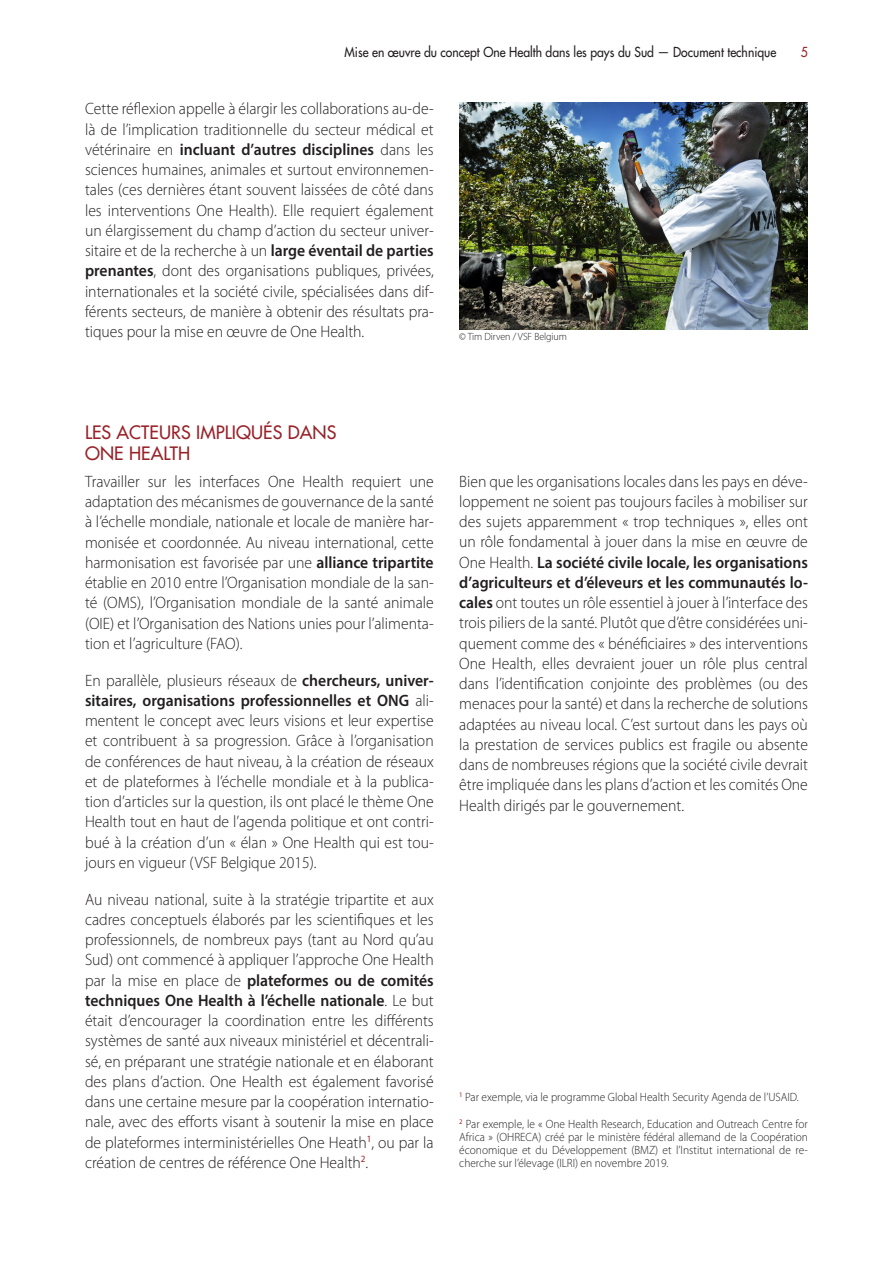
<style>
.page{position:relative;width:893px;height:1263px;background:#fff}
.page>*{position:absolute;margin:0;border:0;box-sizing:border-box;transform-origin:0 0}
.t1{font:500 18px/21px "Futura Std";letter-spacing:.005em;color:#98232a}
.t2{font:300 16.5px/20.2px "Myriad Pro";color:#231f20;text-align:justify;scale:.95 1}
.t3{font:500 13.5px "Futura Std";color:#231f20;scale:.9 1}
.t4{font:500 13.5px "Futura Std";color:#98232a;scale:.9 1}
.t5{font:300 12px/13.2px "Myriad Pro";color:#231f20;text-align:justify;scale:.95 1}
.t6{font:300 10.5px "Myriad Pro";letter-spacing:-.005em;color:#231f20;scale:.95 1}
.s1{font-weight:600}
</style>
<div class="page">
<img style="left:459px;top:102px;width:349px;height:227px">
<p class="t3" style="left:345px;top:43px;width:481px">Mise en œuvre du concept One Health dans les pays du Sud — Document technique</p>
<p class="t4" style="left:801px;top:43px;width:9px">5</p>
<p class="t2" style="left:85px;top:99px;width:369px">Cette réflexion appelle à élargir les collaborations au-de&shy;là de l’implication traditionnelle du secteur médical et vétérinaire en <span class="s1">incluant d’autres disciplines</span> dans les sciences humaines, animales et surtout environnemen&shy;tales (ces dernières étant souvent laissées de côté dans les interventions One Health). Elle requiert également un élargissement du champ d’action du secteur univer&shy;sitaire et de la recherche à un <span class="s1">large éventail de parties prenantes</span>, dont des organisations publiques, privées, internationales et la société civile, spécialisées dans dif&shy;férents secteurs, de manière à obtenir des résultats pra&shy;tiques pour la mise en œuvre de One Health.</p>
<p class="t6" style="left:459px;top:331px;width:115px">© Tim Dirven / VSF Belgium</p>
<p class="t1" style="left:85px;top:422px;width:253px">LES ACTEURS IMPLIQUÉS DANS<br>ONE HEALTH</p>
<p class="t2" style="left:85px;top:471px;width:369px">Travailler sur les interfaces One Health requiert une adaptation des mécanismes de gouvernance de la santé à l’échelle mondiale, nationale et locale de manière har&shy;monisée et coordonnée. Au niveau international, cette harmonisation est favorisée par une <span class="s1">alliance tripartite </span>établie en 2010 entre l’Organisation mondiale de la san&shy;té (OMS), l’Organisation mondiale de la santé animale (OIE) et l’Organisation des Nations unies pour l’alimenta&shy;tion et l’agriculture (FAO).</p>
<p class="t2" style="left:85px;top:670px;width:369px">En parallèle, plusieurs réseaux de <span class="s1">chercheurs, univer&shy;sitaires, organisations professionnelles et ONG</span> ali&shy;mentent le concept avec leurs visions et leur expertise et contribuent à sa progression. Grâce à l’organisation de conférences de haut niveau, à la création de réseaux et de plateformes à l’échelle mondiale et à la publica&shy;tion d’articles sur la question, ils ont placé le thème One Health tout en haut de l’agenda politique et ont contri&shy;bué à la création d’un « élan » One Health qui est tou&shy;jours en vigueur (VSF Belgique 2015).</p>
<p class="t2" style="left:85px;top:889px;width:369px">Au niveau national, suite à la stratégie tripartite et aux cadres conceptuels élaborés par les scientifiques et les professionnels, de nombreux pays (tant au Nord qu’au Sud) ont commencé à appliquer l’approche One Health par la mise en place de <span class="s1">plateformes ou de comités techniques One Health à l’échelle nationale</span>. Le but était d’encourager la coordination entre les différents systèmes de santé aux niveaux ministériel et décentrali&shy;sé, en préparant une stratégie nationale et en élaborant des plans d’action. One Health est également favorisé dans une certaine mesure par la coopération internatio&shy;nale, avec des efforts visant à soutenir la mise en place de plateformes interministérielles One Heath<sup>1</sup>, ou par la création de centres de référence One Health<sup>2</sup>.</p>
<p class="t2" style="left:459px;top:471px;width:369px">Bien que les organisations locales dans les pays en déve&shy;loppement ne soient pas toujours faciles à mobiliser sur des sujets apparemment « trop techniques », elles ont un rôle fondamental à jouer dans la mise en œuvre de One Health. <span class="s1">La société civile locale, les organisations d’agriculteurs et d’éleveurs et les communautés lo&shy;cales</span> ont toutes un rôle essentiel à jouer à l’interface des trois piliers de la santé. Plutôt que d’être considérées uni&shy;quement comme des « bénéficiaires » des interventions One Health, elles devraient jouer un rôle plus central dans l’identification conjointe des problèmes (ou des menaces pour la santé) et dans la recherche de solutions adaptées au niveau local. C’est surtout dans les pays où la prestation de services publics est fragile ou absente dans de nombreuses régions que la société civile devrait être impliquée dans les plans d’action et les comités One Health dirigés par le gouvernement.</p>
<p class="t5" style="left:459px;top:1091px;width:359px"><sup>1</sup> Par exemple, via le programme Global Health Security Agenda de l’USAID.</p>
<p class="t5" style="left:459px;top:1117px;width:369px"><sup>2</sup> Par exemple, le « One Health Research, Education and Outreach Centre for Africa » (OHRECA) créé par le ministère fédéral allemand de la Coopération économique et du Développement (BMZ) et l’Institut international de re&shy;cherche sur l’élevage (ILRI) en novembre 2019.</p>
</div>
